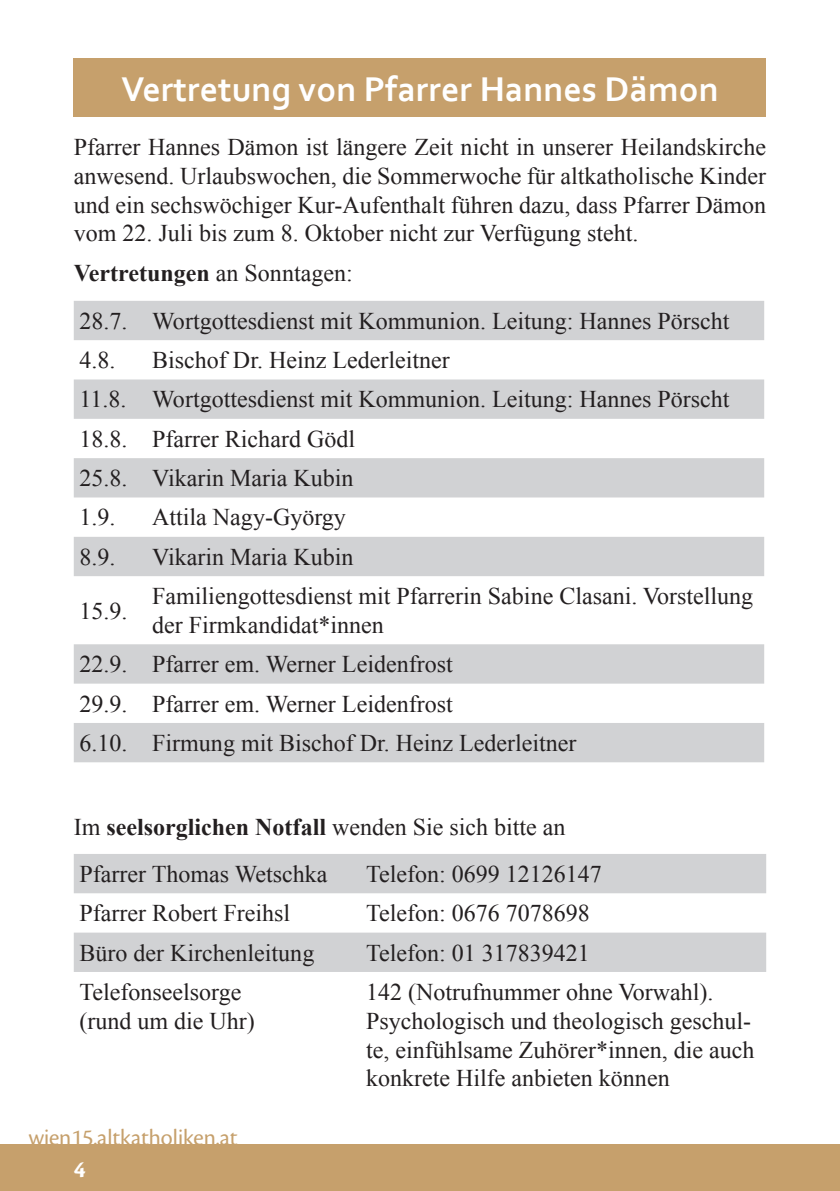
<style>
.page{position:relative;width:840px;height:1191px;background:#fff}
.page>*{position:absolute;margin:0;border:0;box-sizing:border-box;transform-origin:0 0}
.Überschrift_groß_neu{font:700 36px "Corbel";color:#fff}
.t1{font:24px/28.8px "Times New Roman";color:#231f20}
.t2{font:700 24px "Times New Roman";color:#231f20}
.t3{font:24px "Cronos Pro Subh";color:#c6a06c}
.t4{font:700 24px "Cronos Pro";color:#fff}
.s1{font-weight:400}
.s2{font-weight:700}
</style>
<div class="page">
<div style="left:0;top:1144px;width:839px;height:47px;background:#c6a06c"></div>
<div style="left:74px;top:58px;width:691px;height:58px;background:#c6a06c"></div>
<svg style="left:74px;top:301px;width:689px;height:461px;fill:#d1d2d4"></svg>
<svg style="left:74px;top:854px;width:691px;height:118px;fill:#d1d2d4"></svg>
<p class="Überschrift_groß_neu" style="left:121px;top:66px;width:598px">Vertretung von Pfarrer Hannes Dämon</p>
<p class="t1" style="left:74px;top:132px;width:693px;text-align:justify">Pfarrer Hannes Dämon ist längere Zeit nicht in unserer Heilandskirche anwesend. Urlaubswochen, die Sommerwoche für altkatholische Kinder und ein sechswöchiger Kur-Aufenthalt führen dazu, dass Pfarrer Dämon vom 22. Juli bis zum 8. Oktober nicht zur Verfügung steht.</p>
<p class="t2" style="left:74px;top:257px;width:280px">Vertretungen <span class="s1">an Sonntagen:</span></p>
<p class="t1" style="left:79px;top:306px;width:49px">28.7.</p>
<p class="t1" style="left:152px;top:306px;width:578px">Wortgottesdienst mit Kommunion. Leitung: Hannes Pörscht</p>
<p class="t1" style="left:79px;top:345px;width:37px">4.8.</p>
<p class="t1" style="left:152px;top:345px;width:299px">Bischof Dr. Heinz Lederleitner</p>
<p class="t1" style="left:79px;top:385px;width:49px">11.8.</p>
<p class="t1" style="left:152px;top:385px;width:578px">Wortgottesdienst mit Kommunion. Leitung: Hannes Pörscht</p>
<p class="t1" style="left:79px;top:424px;width:49px">18.8.</p>
<p class="t1" style="left:152px;top:424px;width:204px">Pfarrer Richard Gödl</p>
<p class="t1" style="left:79px;top:463px;width:49px">25.8.</p>
<p class="t1" style="left:152px;top:463px;width:203px">Vikarin Maria Kubin</p>
<p class="t1" style="left:79px;top:502px;width:37px">1.9.</p>
<p class="t1" style="left:152px;top:502px;width:195px">Attila Nagy-György</p>
<p class="t1" style="left:79px;top:542px;width:37px">8.9.</p>
<p class="t1" style="left:152px;top:542px;width:203px">Vikarin Maria Kubin</p>
<p class="t1" style="left:79px;top:596px;width:49px">15.9.</p>
<p class="t1" style="left:152px;top:581px;width:602px">Familiengottesdienst mit Pfarrerin Sabine Clasani. Vorstellung der Firmkandidat*innen</p>
<p class="t1" style="left:79px;top:649px;width:49px">22.9.</p>
<p class="t1" style="left:152px;top:649px;width:302px">Pfarrer em. Werner Leidenfrost</p>
<p class="t1" style="left:79px;top:689px;width:49px">29.9.</p>
<p class="t1" style="left:152px;top:689px;width:302px">Pfarrer em. Werner Leidenfrost</p>
<p class="t1" style="left:79px;top:728px;width:49px">6.10.</p>
<p class="t1" style="left:152px;top:728px;width:425px">Firmung mit Bischof Dr. Heinz Lederleitner</p>
<p class="t1" style="left:74px;top:811px;width:493px">Im <span class="s2">seelsorglichen Notfall</span> wenden Sie sich bitte an</p>
<p class="t1" style="left:79px;top:859px;width:249px">Pfarrer Thomas Wetschka</p>
<p class="t1" style="left:366px;top:859px;width:237px">Telefon: 0699 12126147</p>
<p class="t1" style="left:79px;top:898px;width:212px">Pfarrer Robert Freihsl</p>
<p class="t1" style="left:366px;top:898px;width:225px">Telefon: 0676 7078698</p>
<p class="t1" style="left:79px;top:937px;width:236px">Büro der Kirchenleitung</p>
<p class="t1" style="left:366px;top:937px;width:225px">Telefon: 01 317839421</p>
<p class="t1" style="left:79px;top:977px;width:177px">Telefonseelsorge (rund um die Uhr)</p>
<p class="t1" style="left:366px;top:977px;width:389px">142 (Notrufnummer ohne Vorwahl).<br>Psychologisch und theologisch geschul&shy;te, einfühlsame Zuhörer*innen, die auch konkrete Hilfe anbieten können</p>
<p class="t3" style="left:28px;top:1124px;width:210px">wien15.altkatholiken.at</p>
<p class="t4" style="left:74px;top:1155px;width:13px">4</p>
</div>
